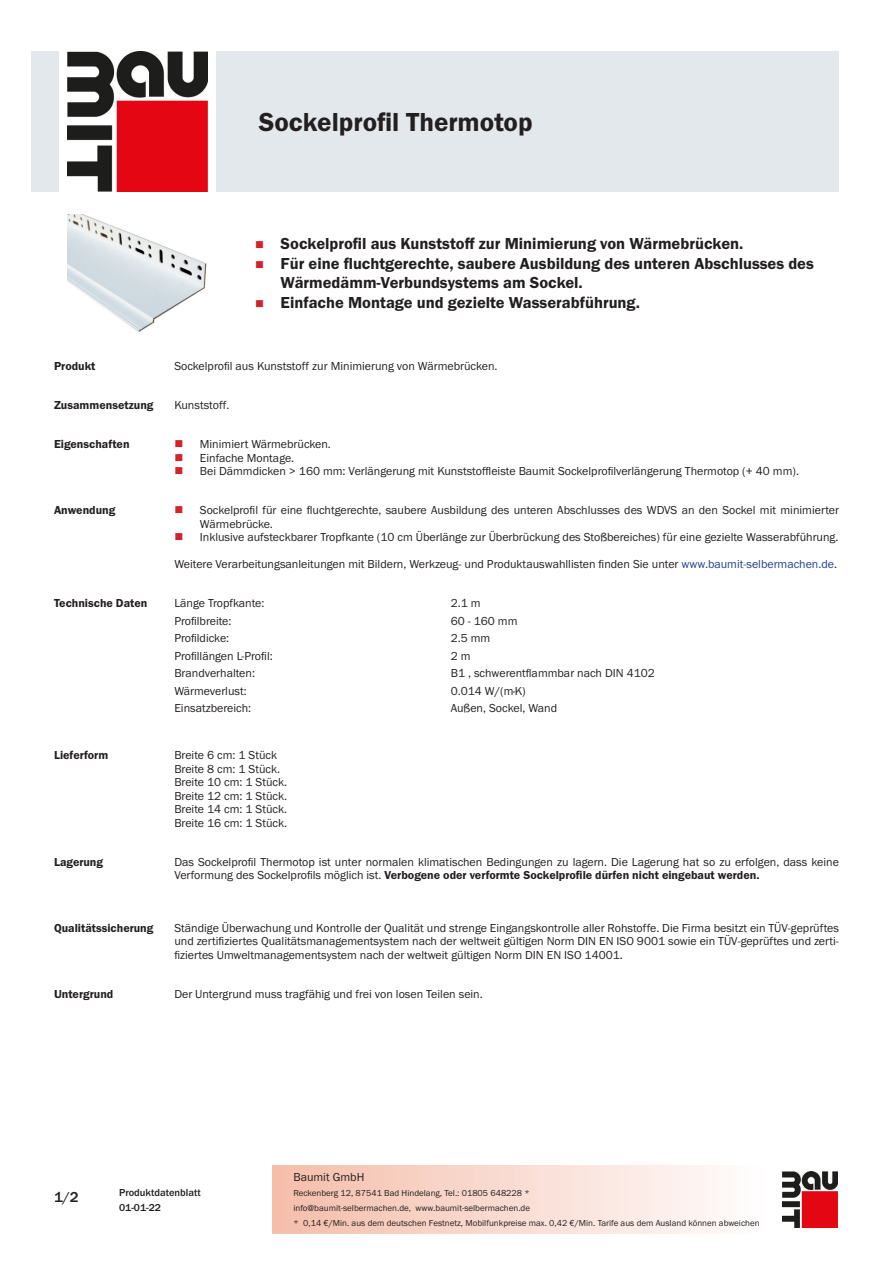
<style>
.page{position:relative;width:893px;height:1263px;background:#fff}
.page>*{position:absolute;margin:0;border:0;box-sizing:border-box;transform-origin:0 0}
.PDS_Produktname{font:27px "BM Franklin Gothic URW Dem";color:#231f20}
.t1{font:16.5px/19.5px "BM Franklin Gothic URW Dem";color:#231f20}
.t2{font:500 15px "BM Franklin Gothic URW";color:#231f20}
.PDS_Standard{font:12px/13.5px "BM Franklin Gothic URW Boo";color:#231f20}
.PDS_Standard_linksbü{font:12px "BM Franklin Gothic URW Boo";color:#231f20}
.PDS_Header{font:12px "BM Franklin Gothic URW Dem";color:#231f20}
.t3{font:500 10.5px/15px "BM Franklin Gothic URW";color:#231f20}
.t4{font:9px/15px "BM Franklin Gothic URW Boo";color:#231f20}
.s1{color:#253f8e}
.s2{font-family:"BM Franklin Gothic URW Dem"}
</style>
<div class="page">
<img style="left:782px;top:1171px;width:56px;height:56px">
<div style="left:32px;top:51px;width:27px;height:140px;background:#e2e8eb"></div>
<img style="left:68px;top:51px;width:139px;height:140px">
<div style="left:216px;top:51px;width:623px;height:140px;background:#e2e8eb"></div>
<img style="left:68px;top:214px;width:139px;height:118px">
<p class="PDS_Produktname" style="left:259px;top:106px;width:275px">Sockelprofil Thermotop</p>
<p class="t1" style="left:281px;top:234px;width:464px">Sockelprofil aus Kunststoff zur Minimierung von Wärmebrücken.</p>
<p class="t1" style="left:281px;top:254px;width:535px">Für eine fluchtgerechte, saubere Ausbildung des unteren Abschlusses des<br>Wärmedämm-Verbundsystems am Sockel.</p>
<p class="t1" style="left:281px;top:293px;width:361px">Einfache Montage und gezielte Wasserabführung.</p>
<p class="PDS_Header" style="left:54px;top:359px;width:43px">Produkt</p>
<p class="PDS_Standard" style="left:174px;top:360px;width:325px">Sockelprofil aus Kunststoff zur Minimierung von Wärmebrücken.</p>
<p class="PDS_Header" style="left:54px;top:398px;width:101px">Zusammensetzung</p>
<p class="PDS_Standard" style="left:174px;top:399px;width:57px">Kunststoff.</p>
<p class="PDS_Header" style="left:54px;top:437px;width:77px">Eigenschaften</p>
<p class="PDS_Standard" style="left:200px;top:438px;width:133px">Minimiert Wärmebrücken.</p>
<p class="PDS_Standard" style="left:200px;top:451px;width:96px">Einfache Montage.</p>
<p class="PDS_Standard" style="left:200px;top:465px;width:601px">Bei Dämmdicken &gt; 160 mm: Verlängerung mit Kunststoffleiste Baumit Sockelprofilverlängerung Thermotop (+ 40 mm).</p>
<p class="PDS_Header" style="left:54px;top:503px;width:63px">Anwendung</p>
<p class="PDS_Standard" style="left:200px;top:504px;width:641px">Sockelprofil für eine fluchtgerechte, saubere Ausbildung des unteren Abschlusses des WDVS an den Sockel mit minimierter<br>Wärmebrücke.</p>
<p class="PDS_Standard" style="left:200px;top:531px;width:640px">Inklusive aufsteckbarer Tropfkante (10 cm Überlänge zur Überbrückung des Stoßbereiches) für eine gezielte Wasserabführung.</p>
<p class="PDS_Standard" style="left:174px;top:558px;width:664px">Weitere Verarbeitungsanleitungen mit Bildern, Werkzeug- und Produktauswahllisten finden Sie unter <span class="s1">www.baumit-selbermachen.de</span>.</p>
<p class="PDS_Header" style="left:54px;top:596px;width:95px">Technische Daten</p>
<p class="PDS_Standard_linksbü" style="left:174px;top:596px;width:92px">Länge Tropfkante:</p>
<p class="PDS_Standard_linksbü" style="left:451px;top:596px;width:31px">2.1 m</p>
<p class="PDS_Standard_linksbü" style="left:174px;top:613px;width:59px">Profilbreite:</p>
<p class="PDS_Standard_linksbü" style="left:451px;top:613px;width:68px">60 - 160 mm</p>
<p class="PDS_Standard_linksbü" style="left:174px;top:631px;width:56px">Profildicke:</p>
<p class="PDS_Standard_linksbü" style="left:451px;top:631px;width:41px">2.5 mm</p>
<p class="PDS_Standard_linksbü" style="left:174px;top:648px;width:100px">Profillängen L-Profil:</p>
<p class="PDS_Standard_linksbü" style="left:451px;top:648px;width:21px">2 m</p>
<p class="PDS_Standard_linksbü" style="left:174px;top:666px;width:82px">Brandverhalten:</p>
<p class="PDS_Standard_linksbü" style="left:451px;top:666px;width:206px">B1 , schwerentflammbar nach DIN 4102</p>
<p class="PDS_Standard_linksbü" style="left:174px;top:683px;width:74px">Wärmeverlust:</p>
<p class="PDS_Standard_linksbü" style="left:451px;top:683px;width:77px">0.014 W/(m·K)</p>
<p class="PDS_Standard_linksbü" style="left:174px;top:701px;width:78px">Einsatzbereich:</p>
<p class="PDS_Standard_linksbü" style="left:451px;top:701px;width:108px">Außen, Sockel, Wand</p>
<p class="PDS_Header" style="left:54px;top:748px;width:56px">Lieferform</p>
<p class="PDS_Standard" style="left:174px;top:749px;width:104px">Breite 6 cm: 1 Stück</p>
<p class="PDS_Standard" style="left:174px;top:762px;width:107px">Breite 8 cm: 1 Stück.</p>
<p class="PDS_Standard" style="left:174px;top:776px;width:114px">Breite 10 cm: 1 Stück.</p>
<p class="PDS_Standard" style="left:174px;top:789px;width:114px">Breite 12 cm: 1 Stück.</p>
<p class="PDS_Standard" style="left:174px;top:803px;width:114px">Breite 14 cm: 1 Stück.</p>
<p class="PDS_Standard" style="left:174px;top:816px;width:114px">Breite 16 cm: 1 Stück.</p>
<p class="PDS_Header" style="left:54px;top:854px;width:51px">Lagerung</p>
<p class="PDS_Standard" style="left:174px;top:855px;width:666px">Das Sockelprofil Thermotop ist unter normalen klimatischen Bedingungen zu lagern. Die Lagerung hat so zu erfolgen, dass keine<br>Verformung des Sockelprofils möglich ist. <span class="s2">Verbogene oder verformte Sockelprofile dürfen nicht eingebaut werden.</span></p>
<p class="PDS_Header" style="left:54px;top:920px;width:101px">Qualitätssicherung</p>
<p class="PDS_Standard" style="left:174px;top:921px;width:666px;text-align:justify">Ständige Überwachung und Kontrolle der Qualität und strenge Eingangskontrolle aller Rohstoffe. Die Firma besitzt ein TÜV-geprüftes und zertifiziertes Qualitätsmanagementsystem nach der weltweit gültigen Norm DIN EN ISO 9001 sowie ein TÜV-geprüftes und zerti&shy;fiziertes Umweltmanagementsystem nach der weltweit gültigen Norm DIN EN ISO 14001.</p>
<p class="PDS_Header" style="left:54px;top:986px;width:61px">Untergrund</p>
<p class="PDS_Standard" style="left:174px;top:987px;width:310px">Der Untergrund muss tragfähig und frei von losen Teilen sein.</p>
<p class="t2" style="left:54px;top:1188px;width:26px">1/2</p>
<p class="t3" style="left:119px;top:1185px;width:83px">Produktdatenblatt<br>01-01-22</p>
<p class="PDS_Standard" style="left:293px;top:1170px;width:73px">Baumit GmbH</p>
<p class="t4" style="left:293px;top:1186px;width:468px">Reckenberg 12, 87541 Bad Hindelang, Tel.: 01805 648228 *<br>info@baumit-selbermachen.de, www.baumit-selbermachen.de<br>* 0,14 €/Min. aus dem deutschen Festnetz, Mobilfunkpreise max. 0,42 €/Min. Tarife aus dem Ausland können abweichen</p>
</div>
